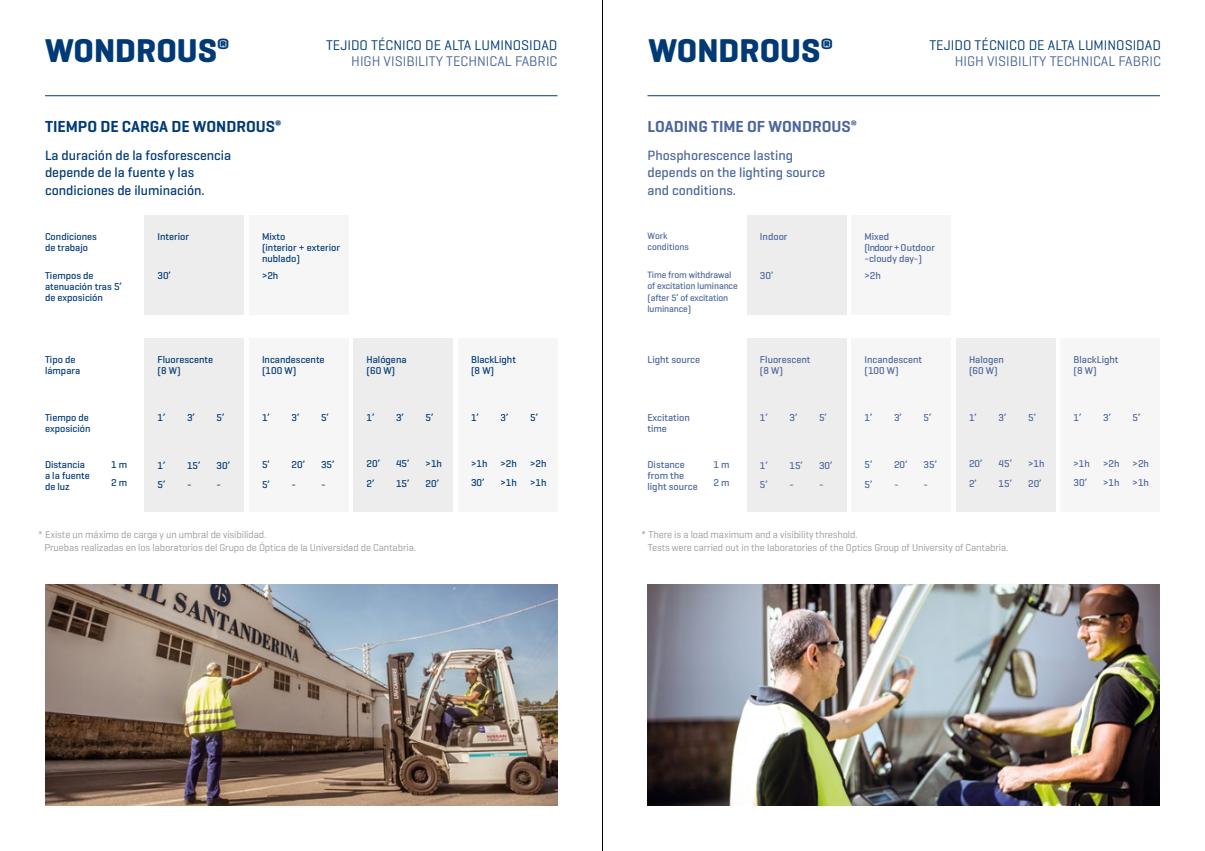
<style>
.page{position:relative;width:1205px;height:851px;background:#fff}
.page>*{position:absolute;margin:0;border:0;box-sizing:border-box;transform-origin:0 0}
.t1{font:700 33.5px "Geogrotesque";color:#003a76}
.t2{font:700 19.5px "Geogrotesque";color:#003a76}
.t3{font:600 16.25px "Geogrotesque";color:#003a76}
.t4{font:600 16.25px "Geogrotesque";color:#4c669b}
.t5{font:14.25px "Geogrotesque";color:#003a76}
.t6{font:14.25px "Geogrotesque";color:#4c669b}
.t7{font:500 13.75px/17.5px "Geogrotesque";color:#003a76}
.t8{font:500 13.75px/17.5px "Geogrotesque";color:#4c669b}
.t9{font:10.25px/12.5px "Geogrotesque";letter-spacing:-.01em;color:#9a989d}
.t10{font:500 10.12px/11.1px "Geogrotesque";color:#003a76}
.t11{font:500 10.12px/11.1px "Geogrotesque";color:#4c669b}
.t12{font:500 9.38px/11.1px "Geogrotesque";letter-spacing:-.01em;color:#4c669b}
</style>
<div class="page">
<hr style="left:45px;top:95px;width:512px;height:1px;background:#003a76">
<hr style="left:647px;top:95px;width:513px;height:1px;background:#003a76">
<div style="left:145px;top:338px;width:99px;height:174px;background:#ededed"></div>
<div style="left:249px;top:338px;width:99px;height:174px;background:#f6f6f6"></div>
<div style="left:354px;top:338px;width:99px;height:174px;background:#ededed"></div>
<div style="left:458px;top:338px;width:99px;height:174px;background:#f6f6f6"></div>
<div style="left:145px;top:215px;width:99px;height:99px;background:#ededed"></div>
<div style="left:249px;top:215px;width:99px;height:99px;background:#f6f6f6"></div>
<img style="left:45px;top:584px;width:512px;height:221px">
<img style="left:647px;top:584px;width:513px;height:221px">
<div style="left:747px;top:338px;width:99px;height:174px;background:#ededed"></div>
<div style="left:851px;top:338px;width:100px;height:174px;background:#f6f6f6"></div>
<div style="left:956px;top:338px;width:99px;height:174px;background:#ededed"></div>
<div style="left:1061px;top:338px;width:99px;height:174px;background:#f6f6f6"></div>
<div style="left:747px;top:215px;width:99px;height:99px;background:#ededed"></div>
<div style="left:851px;top:215px;width:100px;height:99px;background:#f6f6f6"></div>
<div style="left:12px;top:3px;width:250px;height:95px;background:#fff"></div>
<div style="left:615px;top:3px;width:250px;height:95px;background:#fff"></div>
<hr style="left:602px;top:0;width:1px;height:850px;background:#000">
<h2 class="t2" style="left:217px;top:33px;width:14px">®</h2>
<h3 class="t5" style="left:929px;top:37px;width:233px">TEJIDO TÉCNICO DE ALTA LUMINOSIDAD</h3>
<h3 class="t5" style="left:326px;top:37px;width:233px">TEJIDO TÉCNICO DE ALTA LUMINOSIDAD</h3>
<h2 class="t2" style="left:820px;top:33px;width:14px">®</h2>
<h1 class="t1" style="left:45px;top:29px;width:173px">WONDROUS</h1>
<h1 class="t1" style="left:648px;top:29px;width:173px">WONDROUS</h1>
<h3 class="t6" style="left:351px;top:52px;width:208px">HIGH VISIBILITY TECHNICAL FABRIC</h3>
<h3 class="t6" style="left:954px;top:52px;width:208px">HIGH VISIBILITY TECHNICAL FABRIC</h3>
<h3 class="t3" style="left:45px;top:116px;width:238px">TIEMPO DE CARGA DE WONDROUS<sup>®</sup></h3>
<h3 class="t7" style="left:45px;top:146px;width:188px">La duración de la fosforescencia depende de la fuente y las condiciones de iluminación.</h3>
<p class="t10" style="left:45px;top:230px;width:53px">Condiciones de trabajo</p>
<p class="t10" style="left:45px;top:269px;width:78px">Tiempos de atenuación tras 5’ de exposición</p>
<p class="t10" style="left:45px;top:353px;width:37px">Tipo de lámpara</p>
<p class="t10" style="left:45px;top:411px;width:47px">Tiempo de exposición</p>
<p class="t10" style="left:45px;top:459px;width:46px">Distancia a la fuente de luz</p>
<p class="t10" style="left:111px;top:455px;width:18px;line-height:18.2px">1 m<br>2 m</p>
<p class="t10" style="left:157px;top:230px;width:33px">Interior</p>
<p class="t10" style="left:157px;top:269px;width:15px">30’</p>
<p class="t10" style="left:157px;top:354px;width:57px">Fluorescente (8 W)</p>
<p class="t10" style="left:157px;top:412px;width:9px">1’</p>
<p class="t10" style="left:187px;top:412px;width:9px">3’</p>
<p class="t10" style="left:217px;top:412px;width:9px">5’</p>
<p class="t10" style="left:157px;top:459px;width:9px">1’</p>
<p class="t10" style="left:187px;top:459px;width:15px">15’</p>
<p class="t10" style="left:217px;top:459px;width:15px">30’</p>
<p class="t10" style="left:157px;top:478px;width:9px">5’</p>
<p class="t10" style="left:187px;top:478px;width:6px">-</p>
<p class="t10" style="left:217px;top:478px;width:6px">-</p>
<p class="t10" style="left:262px;top:230px;width:80px">Mixto<br>(interior + exterior nublado)</p>
<p class="t10" style="left:262px;top:269px;width:18px">&gt;2h</p>
<p class="t10" style="left:262px;top:353px;width:64px">Incandescente (100 W)</p>
<p class="t10" style="left:262px;top:411px;width:9px">1’</p>
<p class="t10" style="left:291px;top:411px;width:9px">3’</p>
<p class="t10" style="left:321px;top:411px;width:9px">5’</p>
<p class="t10" style="left:262px;top:459px;width:9px">5’</p>
<p class="t10" style="left:291px;top:459px;width:15px">20’</p>
<p class="t10" style="left:321px;top:459px;width:15px">35’</p>
<p class="t10" style="left:262px;top:478px;width:9px">5’</p>
<p class="t10" style="left:291px;top:478px;width:6px">-</p>
<p class="t10" style="left:321px;top:478px;width:6px">-</p>
<p class="t10" style="left:366px;top:354px;width:42px">Halógena (60 W)</p>
<p class="t10" style="left:366px;top:412px;width:9px">1’</p>
<p class="t10" style="left:396px;top:412px;width:9px">3’</p>
<p class="t10" style="left:426px;top:412px;width:9px">5’</p>
<p class="t10" style="left:366px;top:458px;width:15px">20’</p>
<p class="t10" style="left:396px;top:458px;width:15px">45’</p>
<p class="t10" style="left:426px;top:458px;width:18px">&gt;1h</p>
<p class="t10" style="left:366px;top:477px;width:9px">2’</p>
<p class="t10" style="left:396px;top:477px;width:15px">15’</p>
<p class="t10" style="left:426px;top:477px;width:15px">20’</p>
<p class="t9" style="left:44px;top:528px;width:373px;text-indent:-7px">* Existe un máximo de carga y un umbral de visibilidad.<br>Pruebas realizadas en los laboratorios del Grupo de Óptica de la Universidad de Cantabria.</p>
<p class="t10" style="left:471px;top:353px;width:46px">BlackLight (8 W)</p>
<p class="t10" style="left:471px;top:411px;width:9px">1’</p>
<p class="t10" style="left:500px;top:411px;width:9px">3’</p>
<p class="t10" style="left:530px;top:411px;width:9px">5’</p>
<p class="t10" style="left:471px;top:457px;width:18px">&gt;1h</p>
<p class="t10" style="left:500px;top:457px;width:18px">&gt;2h</p>
<p class="t10" style="left:530px;top:457px;width:18px">&gt;2h</p>
<p class="t10" style="left:471px;top:477px;width:15px">30’</p>
<p class="t10" style="left:500px;top:477px;width:18px">&gt;1h</p>
<p class="t10" style="left:530px;top:477px;width:18px">&gt;1h</p>
<h3 class="t4" style="left:647px;top:116px;width:211px">LOADING TIME OF WONDROUS<sup>®</sup></h3>
<h3 class="t8" style="left:647px;top:146px;width:179px">Phosphorescence lasting depends on the lighting source and conditions.</h3>
<p class="t12" style="left:647px;top:230px;width:43px">Work conditions</p>
<p class="t12" style="left:647px;top:269px;width:92px">Time from withdrawal of excitation luminance (after 5’ of excitation luminance)</p>
<p class="t11" style="left:760px;top:230px;width:29px">Indoor</p>
<p class="t11" style="left:760px;top:269px;width:15px">30’</p>
<p class="t11" style="left:864px;top:230px;width:72px">Mixed<br>(Indoor + Outdoor -cloudy day-)</p>
<p class="t11" style="left:864px;top:269px;width:18px">&gt;2h</p>
<p class="t11" style="left:647px;top:353px;width:54px">Light source</p>
<p class="t11" style="left:647px;top:411px;width:44px">Excitation time</p>
<p class="t11" style="left:647px;top:459px;width:52px">Distance from the light source</p>
<p class="t11" style="left:713px;top:455px;width:18px;line-height:18.2px">1 m<br>2 m</p>
<p class="t11" style="left:760px;top:353px;width:52px">Fluorescent (8 W)</p>
<p class="t11" style="left:760px;top:412px;width:9px">1’</p>
<p class="t11" style="left:789px;top:412px;width:9px">3’</p>
<p class="t11" style="left:819px;top:412px;width:9px">5’</p>
<p class="t11" style="left:760px;top:459px;width:9px">1’</p>
<p class="t11" style="left:789px;top:459px;width:15px">15’</p>
<p class="t11" style="left:819px;top:459px;width:15px">30’</p>
<p class="t11" style="left:760px;top:478px;width:9px">5’</p>
<p class="t11" style="left:789px;top:478px;width:6px">-</p>
<p class="t11" style="left:819px;top:478px;width:6px">-</p>
<p class="t11" style="left:864px;top:353px;width:59px">Incandescent (100 W)</p>
<p class="t11" style="left:864px;top:411px;width:9px">1’</p>
<p class="t11" style="left:894px;top:411px;width:9px">3’</p>
<p class="t11" style="left:923px;top:411px;width:9px">5’</p>
<p class="t11" style="left:864px;top:459px;width:9px">5’</p>
<p class="t11" style="left:894px;top:459px;width:15px">20’</p>
<p class="t11" style="left:923px;top:459px;width:15px">35’</p>
<p class="t11" style="left:864px;top:478px;width:9px">5’</p>
<p class="t11" style="left:894px;top:478px;width:6px">-</p>
<p class="t11" style="left:923px;top:478px;width:6px">-</p>
<p class="t11" style="left:969px;top:353px;width:36px">Halogen (60 W)</p>
<p class="t11" style="left:969px;top:412px;width:9px">1’</p>
<p class="t11" style="left:998px;top:412px;width:9px">3’</p>
<p class="t11" style="left:1028px;top:412px;width:9px">5’</p>
<p class="t11" style="left:969px;top:458px;width:15px">20’</p>
<p class="t11" style="left:998px;top:458px;width:15px">45’</p>
<p class="t11" style="left:1028px;top:458px;width:18px">&gt;1h</p>
<p class="t11" style="left:969px;top:477px;width:9px">2’</p>
<p class="t11" style="left:998px;top:477px;width:15px">15’</p>
<p class="t11" style="left:1028px;top:477px;width:15px">20’</p>
<p class="t9" style="left:648px;top:528px;width:362px;text-indent:-7px">* There is a load maximum and a visibility threshold.<br>Tests were carried out in the laboratories of the Optics Group of University of Cantabria.</p>
<p class="t11" style="left:1073px;top:353px;width:46px">BlackLight (8 W)</p>
<p class="t11" style="left:1073px;top:411px;width:9px">1’</p>
<p class="t11" style="left:1103px;top:411px;width:9px">3’</p>
<p class="t11" style="left:1132px;top:411px;width:9px">5’</p>
<p class="t11" style="left:1073px;top:457px;width:18px">&gt;1h</p>
<p class="t11" style="left:1103px;top:457px;width:18px">&gt;2h</p>
<p class="t11" style="left:1132px;top:457px;width:18px">&gt;2h</p>
<p class="t11" style="left:1073px;top:477px;width:15px">30’</p>
<p class="t11" style="left:1103px;top:477px;width:18px">&gt;1h</p>
<p class="t11" style="left:1132px;top:477px;width:18px">&gt;1h</p>
</div>
